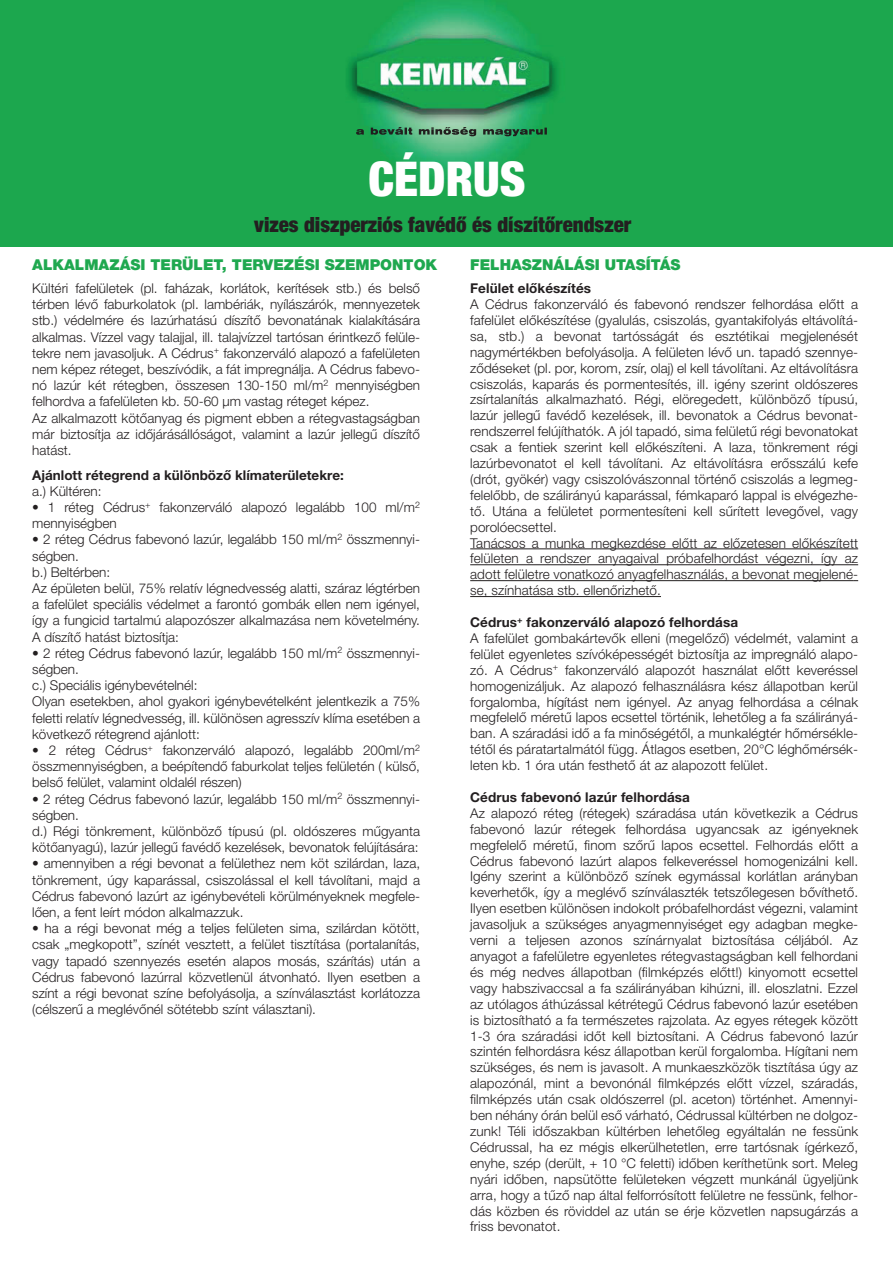
<style>
.page{position:relative;width:893px;height:1263px;background:#fff}
.page>*{position:absolute;margin:0;border:0;box-sizing:border-box;transform-origin:0 0}
.t1{font:900 condensed 48px "Helvetica Neue LT Pro";color:#fff}
.t2{font:900 condensed 21px "Helvetica Neue LT Pro";color:#231f20}
.t3{font:900 15px "Helvetica Neue LT Pro";color:#1fa84f}
.t4{font:300 13.5px/15.9px "Helvetica Neue LT Pro";letter-spacing:.005em;color:#231f20}
.t5{font:700 13.5px "Helvetica Neue LT Pro";letter-spacing:.005em;color:#231f20}
.s1{font-weight:700}
</style>
<div class="page">
<hr style="left:470px;top:548px;width:388px;height:1px;background:#231f20">
<hr style="left:470px;top:564px;width:388px;height:1px;background:#231f20">
<hr style="left:470px;top:580px;width:383px;height:1px;background:#231f20">
<hr style="left:470px;top:596px;width:191px;height:1px;background:#231f20">
<img style="left:0;top:0;width:893px;height:247px">
<svg style="left:356px;top:127px;width:191px;height:9px;background:#3d7e59"></svg>
<h1 class="t1" style="left:368px;top:149px;width:159px">CÉDRUS</h1>
<h2 class="t2" style="left:254px;top:212px;width:378px">vizes diszperziós favédő és díszítőrendszer</h2>
<p class="t3" style="left:32px;top:256px;width:407px">ALKALMAZÁSI TERÜLET, TERVEZÉSI SZEMPONTOK</p>
<p class="t4" style="left:32px;top:280px;width:389px">Kültéri fafelületek (pl. faházak, korlátok, kerítések stb.) és belső térben lévő faburkolatok (pl. lambériák, nyílászárók, mennyezetek stb.) védelmére és lazúrhatású díszítő bevonatának kialakítására alkalmas. Vízzel vagy talajjal, ill. talajvízzel tartósan érintkező felüle&shy;tekre nem javasoljuk. A Cédrus<sup>+</sup> fakonzerváló alapozó a fafelületen nem képez réteget, beszívódik, a fát impregnálja. A Cédrus fabevo&shy;nó lazúr két rétegben, összesen 130-150 ml/m<sup>2</sup> mennyiségben felhordva a fafelületen kb. 50-60 μm vastag réteget képez.<br>Az alkalmazott kötőanyag és pigment ebben a rétegvastagságban már biztosítja az időjárásállóságot, valamint a lazúr jellegű díszítő hatást.</p>
<p class="t5" style="left:32px;top:466px;width:313px">Ajánlott rétegrend a különböző klímaterületekre:</p>
<p class="t4" style="left:32px;top:483px;width:71px">a.) Kültéren:</p>
<p class="t4" style="left:32px;top:499px;width:389px">• 1 réteg Cédrus<sup>+</sup> fakonzerváló alapozó legalább 100 ml/m<sup>2 </sup>mennyiségben</p>
<p class="t4" style="left:32px;top:531px;width:389px">• 2 réteg Cédrus fabevonó lazúr, legalább 150 ml/m<sup>2</sup> összmennyi&shy;ségben.<br>b.) Beltérben:<br>Az épületen belül, 75% relatív légnedvesség alatti, száraz légtérben a fafelület speciális védelmet a farontó gombák ellen nem igényel, így a fungicid tartalmú alapozószer alkalmazása nem követelmény.<br>A díszítő hatást biztosítja:</p>
<p class="t4" style="left:32px;top:645px;width:389px">• 2 réteg Cédrus fabevonó lazúr, legalább 150 ml/m<sup>2</sup> összmennyi&shy;ségben.<br>c.) Speciális igénybevételnél:<br>Olyan esetekben, ahol gyakori igénybevételként jelentkezik a 75% feletti relatív légnedvesség, ill. különösen agresszív klíma esetében a következő rétegrend ajánlott:</p>
<p class="t4" style="left:32px;top:742px;width:389px;text-align:justify">• 2 réteg Cédrus<sup>+</sup> fakonzerváló alapozó, legalább 200ml/m<sup>2 </sup>összmennyiségben, a beépítendő faburkolat teljes felületén ( külső, belső felület, valamint oldalél részen)</p>
<p class="t4" style="left:32px;top:790px;width:389px">• 2 réteg Cédrus fabevonó lazúr, legalább 150 ml/m<sup>2</sup> összmennyi&shy;ségben.<br>d.) Régi tönkrement, különböző típusú (pl. oldószeres műgyanta kötőanyagú), lazúr jellegű favédő kezelések, bevonatok felújítására:</p>
<p class="t4" style="left:32px;top:855px;width:389px;text-align:justify">• amennyiben a régi bevonat a felülethez nem köt szilárdan, laza, tönkrement, úgy kaparással, csiszolással el kell távolítani, majd a Cédrus fabevonó lazúrt az igénybevételi körülményeknek megfele&shy;lően, a fent leírt módon alkalmazzuk.</p>
<p class="t4" style="left:32px;top:920px;width:389px;text-align:justify">• ha a régi bevonat még a teljes felületen sima, szilárdan kötött, csak „megkopott”, színét vesztett, a felület tisztítása (portalanítás, vagy tapadó szennyezés esetén alapos mosás, szárítás) után a Cédrus fabevonó lazúrral közvetlenül átvonható. Ilyen esetben a színt a régi bevonat színe befolyásolja, a színválasztást korlátozza (célszerű a meglévőnél sötétebb színt választani).</p>
<p class="t3" style="left:470px;top:256px;width:212px">FELHASZNÁLÁSI UTASÍTÁS</p>
<p class="t5" style="left:470px;top:280px;width:122px">Felület előkészítés</p>
<p class="t4" style="left:470px;top:296px;width:389px">A Cédrus fakonzerváló és fabevonó rendszer felhordása előtt a fafelület előkészítése (gyalulás, csiszolás, gyantakifolyás eltávolítá&shy;sa, stb.) a bevonat tartósságát és esztétikai megjelenését nagymértékben befolyásolja. A felületen lévő un. tapadó szennye&shy;ződéseket (pl. por, korom, zsír, olaj) el kell távolítani. Az eltávolításra csiszolás, kaparás és pormentesítés, ill. igény szerint oldószeres zsírtalanítás alkalmazható. Régi, elöregedett, különböző típusú, lazúr jellegű favédő kezelések, ill. bevonatok a Cédrus bevonat&shy;rendszerrel felújíthatók. A jól tapadó, sima felületű régi bevonatokat csak a fentiek szerint kell előkészíteni. A laza, tönkrement régi lazúrbevonatot el kell távolítani. Az eltávolításra erősszálú kefe (drót, gyökér) vagy csiszolóvászonnal történő csiszolás a legmeg&shy;felelőbb, de szálirányú kaparással, fémkaparó lappal is elvégezhe&shy;tő. Utána a felületet pormentesíteni kell sűrített levegővel, vagy porolóecsettel.<br>Tanácsos a munka megkezdése előtt az előzetesen előkészített felületen a rendszer anyagaival próbafelhordást végezni, így az adott felületre vonatkozó anyagfelhasználás, a bevonat megjelené&shy;se, színhatása stb. ellenőrizhető.</p>
<p class="t4" style="left:470px;top:614px;width:389px"><span class="s1">Cédrus</span><sup>+</sup> <span class="s1">fakonzerváló alapozó felhordása<br></span>A fafelület gombakártevők elleni (megelőző) védelmét, valamint a felület egyenletes szívóképességét biztosítja az impregnáló alapo&shy;zó. A Cédrus<sup>+</sup> fakonzerváló alapozót használat előtt keveréssel homogenizáljuk. Az alapozó felhasználásra kész állapotban kerül forgalomba, hígítást nem igényel. Az anyag felhordása a célnak megfelelő méretű lapos ecsettel történik, lehetőleg a fa szálirányá&shy;ban. A száradási idő a fa minőségétől, a munkalégtér hőmérsékle&shy;tétől és páratartalmától függ. Átlagos esetben, 20°C léghőmérsék&shy;leten kb. 1 óra után festhető át az alapozott felület.</p>
<p class="t5" style="left:470px;top:789px;width:221px">Cédrus fabevonó lazúr felhordása</p>
<p class="t4" style="left:470px;top:805px;width:389px;text-align:justify">Az alapozó réteg (rétegek) száradása után következik a Cédrus fabevonó lazúr rétegek felhordása ugyancsak az igényeknek megfelelő méretű, finom szőrű lapos ecsettel. Felhordás előtt a Cédrus fabevonó lazúrt alapos felkeveréssel homogenizálni kell.<br>Igény szerint a különböző színek egymással korlátlan arányban keverhetők, így a meglévő színválaszték tetszőlegesen bővíthető.<br>Ilyen esetben különösen indokolt próbafelhordást végezni, valamint javasoljuk a szükséges anyagmennyiséget egy adagban megke&shy;verni a teljesen azonos színárnyalat biztosítása céljából. Az anyagot a fafelületre egyenletes rétegvastagságban kell felhordani és még nedves állapotban (filmképzés előtt!) kinyomott ecsettel vagy habszivaccsal a fa szálirányában kihúzni, ill. eloszlatni. Ezzel az utólagos áthúzással kétrétegű Cédrus fabevonó lazúr esetében is biztosítható a fa természetes rajzolata. Az egyes rétegek között 1-3 óra száradási időt kell biztosítani. A Cédrus fabevonó lazúr szintén felhordásra kész állapotban kerül forgalomba. Hígítani nem szükséges, és nem is javasolt. A munkaeszközök tisztítása úgy az alapozónál, mint a bevonónál filmképzés előtt vízzel, száradás, filmképzés után csak oldószerrel (pl. aceton) történhet. Amennyi&shy;ben néhány órán belül eső várható, Cédrussal kültérben ne dolgoz&shy;zunk! Téli időszakban kültérben lehetőleg egyáltalán ne fessünk Cédrussal, ha ez mégis elkerülhetetlen, erre tartósnak ígérkező, enyhe, szép (derült, + 10 °C feletti) időben keríthetünk sort. Meleg nyári időben, napsütötte felületeken végzett munkánál ügyeljünk arra, hogy a tűző nap által felforrósított felületre ne fessünk, felhor&shy;dás közben és röviddel az után se érje közvetlen napsugárzás a friss bevonatot.</p>
</div>
